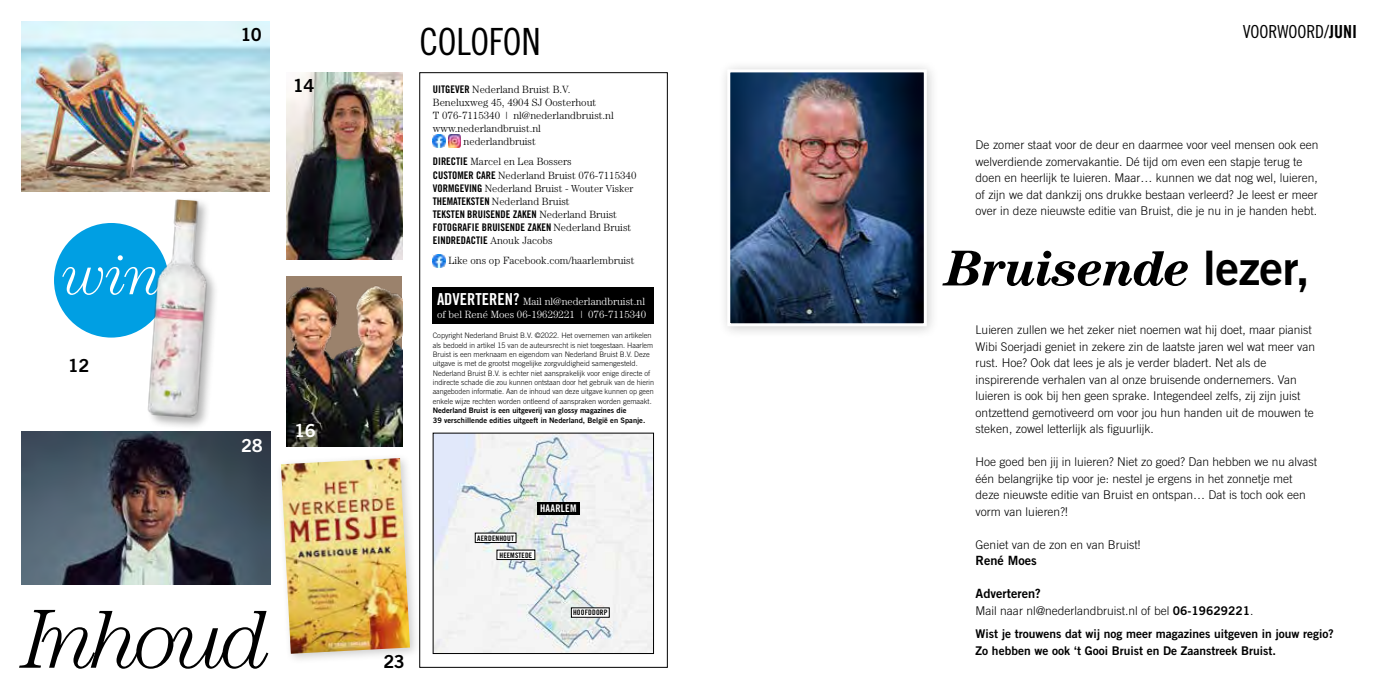
<style>
.page{position:relative;width:1378px;height:689px;background:#fff}
.page>*{position:absolute;margin:0;border:0;box-sizing:border-box;transform-origin:0 0}
.t1{font:italic 300 84px "Century Std";letter-spacing:-.075em;color:#000}
.t2{font:italic 300 56.55px "Century LT";color:#fff}
.t3{font:italic 700 50.4px "Century LT";letter-spacing:-.02em;color:#000}
.t4{font:37.5px "Trade Gothic LT Std Cn 18";letter-spacing:-.005em;color:#000}
.t5{font:18px "Trade Gothic LT Std Cn 18";color:#000}
.t6{font:18px "Trade Gothic LT Std Bd 2";letter-spacing:-.03em;color:#000}
.t7{font:18px "Trade Gothic LT Std Bd 2";color:#fff}
.t8{font:12.75px "Trade Gothic LT Std Bd 2";color:#000}
.t9{font:300 12px/16.5px "Trade Gothic LT Std";color:#000}
.t10{font:12px/16.5px "Trade Gothic LT Std Bd 2";color:#000}
.t11{font:300 10.5px/13.2px "Century Std";color:#000}
.t12{font:10.5px/13.2px "Trade Gothic LT Std Bd Cn 20";color:#000}
.t13{font:300 10.5px/13.2px "Century Std";color:#fff}
.t14{font:10.5px "Trade Gothic LT Std Bd Cn 20";letter-spacing:.02em;color:#fff}
.t15{font:300 7.5px/9.3px "Trade Gothic LT Std";color:#000}
.t16{font:7.5px/9.3px "Trade Gothic LT Std Bd 2";color:#000}
.t17{font:7.5px "Trade Gothic LT Std Bd Cn 20";letter-spacing:.02em;color:#000}
.s1{font-family:"Trade Gothic LT Std Bd Cn 20";font-weight:400}
.s2{font-size:10.2px}
.s3{font-family:"Century Std";font-weight:300}
.s4{font-family:"Trade Gothic LT Std Bd Cn 20";font-weight:400;font-size:16.5px}
.s5{font-family:"Trade Gothic LT Std Bd Cn 20"}
.s6{font-family:"Trade Gothic LT Std Bd 2";font-weight:400;font-style:normal;font-size:47.55px}
.s7{font-family:"Trade Gothic LT Std Bd 2";font-weight:400}
</style>
<div class="page">
<svg style="left:433px;top:135px;width:28px;height:12px"></svg>
<svg style="left:433px;top:254px;width:12px;height:13px"></svg>
<div style="left:433px;top:287px;width:221px;height:36px;background:#000"></div>
<img style="left:435px;top:435px;width:217px;height:217px">
<div style="left:433px;top:433px;width:221px;height:221px;border:1px solid #000"></div>
<div style="left:537px;top:502px;width:42px;height:12px;background:#000"></div>
<div style="left:497px;top:550px;width:38px;height:9px;background:#fff"></div>
<div style="left:497px;top:550px;width:38px;height:10px;border:1px solid #000"></div>
<div style="left:571px;top:608px;width:38px;height:9px;background:#fff"></div>
<div style="left:475px;top:533px;width:41px;height:9px;background:#fff"></div>
<div style="left:475px;top:533px;width:41px;height:10px;border:1px solid #000"></div>
<div style="left:718px;top:60px;width:221px;height:279px;background:#000;opacity:.2"></div>
<img style="left:726px;top:68px;width:202px;height:260px">
<img style="left:21px;top:432px;width:249px;height:153px">
<img style="left:287px;top:276px;width:115px;height:170px">
<img style="left:287px;top:72px;width:115px;height:187px">
<img style="left:21px;top:21px;width:249px;height:170px">
<div style="left:275px;top:452px;width:146px;height:213px;background:#000;opacity:.2"></div>
<img style="left:281px;top:458px;width:129px;height:196px">
<div style="left:54px;top:223px;width:115px;height:115px;background:#009fe3;border-radius:50%"></div>
<div style="left:146px;top:197px;width:73px;height:233px;background:#000;opacity:.3"></div>
<img style="left:143px;top:198px;width:76px;height:221px">
<h3 class="t6" style="left:240px;top:23px;width:23px">10</h3>
<h3 class="t6" style="left:293px;top:74px;width:23px">14</h3>
<h2 class="t2" style="left:62px;top:242px;width:101px">win</h2>
<h3 class="t6" style="left:68px;top:354px;width:23px">12</h3>
<h3 class="t7" style="left:241px;top:434px;width:23px">28</h3>
<h3 class="t7" style="left:294px;top:419px;width:23px">16</h3>
<h1 class="t1" style="left:23px;top:591px;width:249px">Inhoud</h1>
<h3 class="t4" style="left:419px;top:20px;width:123px">COLOFON</h3>
<p class="t11" style="left:433px;top:83px;width:139px"><span class="s1">UITGEVER</span> Nederland Bruist B.V.</p>
<p class="t11" style="left:433px;top:96px;width:165px">Beneluxweg 45, 4904 SJ Oosterhout</p>
<p class="t11" style="left:433px;top:109px;width:182px">T 076-7115340 | nl@nederlandbruist.nl</p>
<p class="t11" style="left:433px;top:121px;width:110px">www.nederlandbruist.nl</p>
<p class="t11" style="left:464px;top:134px;width:74px">nederlandbruist</p>
<p class="t11" style="left:433px;top:155px;width:205px"><span class="s1">DIRECTIE</span> Marcel en Lea Bossers<br><span class="s1">CUSTOMER CARE</span> Nederland Bruist 076-7115340<br><span class="s1">VORMGEVING</span> Nederland Bruist - <span class="s2">Wouter Visker </span><span class="s1">THEMATEKSTEN</span> Nederland Bruist</p>
<p class="t12" style="left:433px;top:207px;width:200px">TEKSTEN BRUISENDE ZAKEN <span class="s3">Nederland Bruist<br></span>FOTOGRAFIE BRUISENDE ZAKEN <span class="s3">Nederland Bruist<br></span>EINDREDACTIE <span class="s3">Anouk Jacobs</span></p>
<p class="t11" style="left:448px;top:254px;width:188px">Like ons op Facebook.com/haarlembruist</p>
<p class="t13" style="left:437px;top:294px;width:211px"><span class="s4">ADVERTEREN?</span> Mail nl@nederlandbruist.nl of bel René Moes 06-19629221 | 076-7115340</p>
<p class="t15" style="left:433px;top:331px;width:223px">Copyright Nederland Bruist B.V. ©2022. Het overnemen van artikelen als bedoeld in artikel 15 van de auteursrecht is niet toegestaan. Haarlem Bruist is een merknaam en eigendom van Nederland Bruist B.V. Deze uitgave is met de grootst mogelijke zorgvuldigheid samengesteld.<br>Nederland Bruist B.V. is echter niet aansprakelijk voor enige directe of indirecte schade die zou kunnen ontstaan door het gebruik van de hierin aangeboden informatie. Aan de inhoud van deze uitgave kunnen op geen enkele wijze rechten worden ontleend of aanspraken worden gemaakt.</p>
<p class="t16" style="left:433px;top:406px;width:214px">Nederland Bruist is een uitgeverij van glossy magazines die<br>39 verschillende edities uitgeeft in Nederland, België en Spanje.</p>
<h3 class="t6" style="left:384px;top:650px;width:23px">23</h3>
<p class="t14" style="left:540px;top:502px;width:38px">HAARLEM</p>
<p class="t17" style="left:477px;top:533px;width:38px">AERDENHOUT</p>
<p class="t17" style="left:499px;top:550px;width:34px">HEEMSTEDE</p>
<p class="t17" style="left:573px;top:608px;width:36px">HOOFDDORP</p>
<h3 class="t5" style="left:1242px;top:21px;width:116px">VOORWOORD/<span class="s5">JUNI</span></h3>
<p class="t9" style="left:975px;top:136px;width:344px">De zomer staat voor de deur en daarmee voor veel mensen ook een welverdiende zomervakantie. Dé tijd om even een stapje terug te doen en heerlijk te luieren. Maar… kunnen we dat nog wel, luieren, of zijn we dat dankzij ons drukke bestaan verleerd? Je leest er meer over in deze nieuwste editie van Bruist, die je nu in je handen hebt.</p>
<h3 class="t3" style="left:945px;top:239px;width:366px">Bruisende <span class="s6">lezer,</span></h3>
<p class="t9" style="left:975px;top:321px;width:341px">Luieren zullen we het zeker niet noemen wat hij doet, maar pianist Wibi Soerjadi geniet in zekere zin de laatste jaren wel wat meer van rust. Hoe? Ook dat lees je als je verder bladert. Net als de inspirerende verhalen van al onze bruisende ondernemers. Van luieren is ook bij hen geen sprake. Integendeel zelfs, zij zijn juist ontzettend gemotiveerd om voor jou hun handen uit de mouwen te steken, zowel letterlijk als figuurlijk.</p>
<p class="t9" style="left:975px;top:453px;width:343px">Hoe goed ben jij in luieren? Niet zo goed? Dan hebben we nu alvast één belangrijke tip voor je: nestel je ergens in het zonnetje met deze nieuwste editie van Bruist en ontspan… Dat is toch ook een vorm van luieren?!</p>
<p class="t9" style="left:975px;top:536px;width:166px">Geniet van de zon en van Bruist!</p>
<p class="t8" style="left:975px;top:552px;width:63px">René Moes</p>
<p class="t8" style="left:975px;top:585px;width:67px">Adverteren?</p>
<p class="t9" style="left:975px;top:602px;width:279px">Mail naar nl@nederlandbruist.nl of bel <span class="s7">06-19629221</span>.</p>
<p class="t10" style="left:975px;top:625px;width:360px">Wist je trouwens dat wij nog meer magazines uitgeven in jouw regio?<br>Zo hebben we ook ‘t Gooi Bruist en De Zaanstreek Bruist.</p>
</div>
